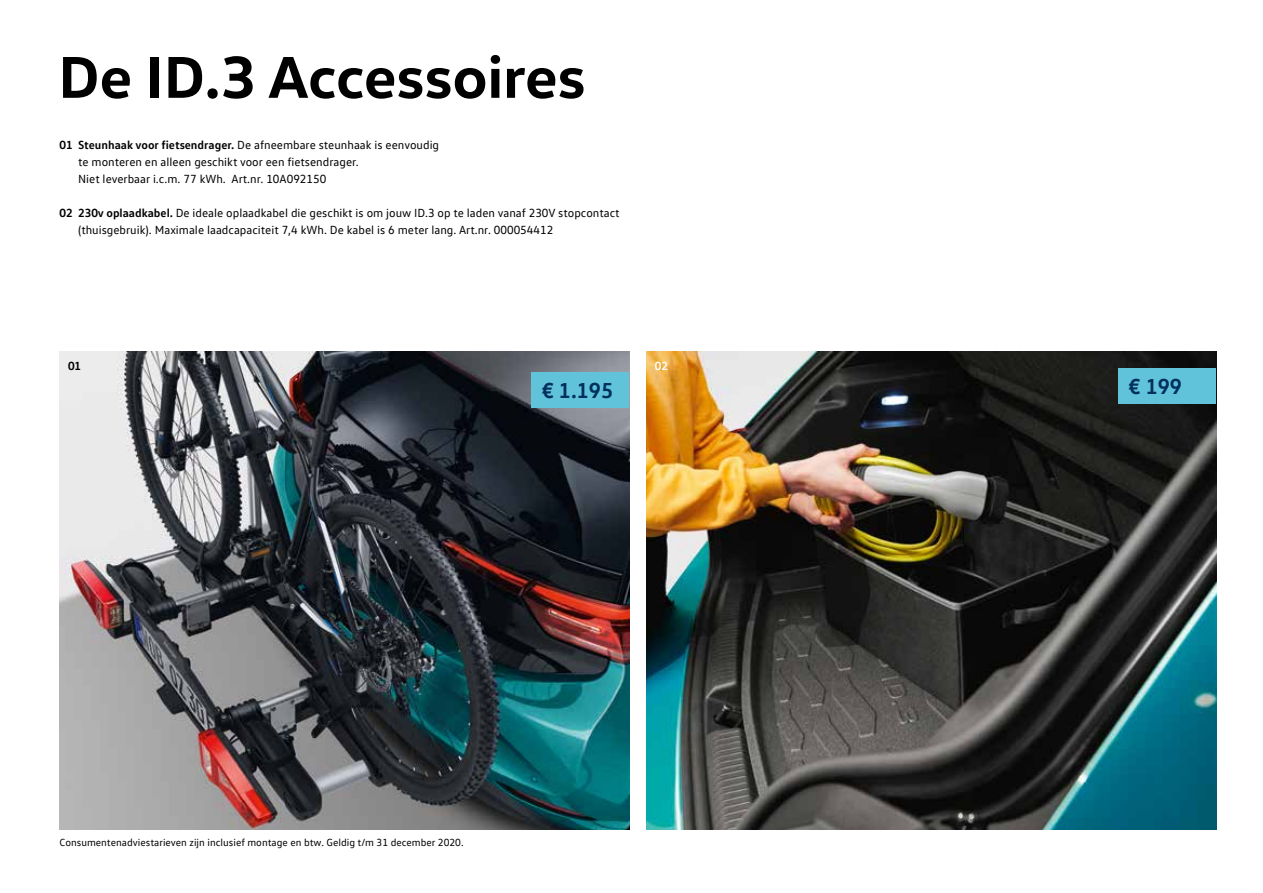
<style>
.page{position:relative;width:1263px;height:893px;background:#fff}
.page>*{position:absolute;margin:0;border:0;box-sizing:border-box;transform-origin:0 0}
.t1{font:700 60px "VW Head";color:#000}
.t2{font:700 22.05px "VW Text";color:#00305f}
.t3{font:12px/17px "VW Text";color:#000}
.t4{font:700 12px "VW Text";color:#000}
.t5{font:700 12px "VW Text";color:#fff}
.t6{font:10.5px "VW Text";color:#000}
.s1{font-weight:700}
</style>
<div class="page">
<img style="left:646px;top:351px;width:570px;height:478px">
<img style="left:60px;top:351px;width:569px;height:478px">
<div style="left:1118px;top:368px;width:98px;height:36px;background:#61c3d9"></div>
<div style="left:531px;top:372px;width:98px;height:35px;background:#61c3d9"></div>
<h1 class="t1" style="left:58px;top:38px;width:529px">De ID.3 Accessoires</h1>
<p class="t3" style="left:78px;top:136px;width:362px;text-indent:-19px"><span class="s1">01 Steunhaak voor fietsendrager.</span> De afneembare steunhaak is eenvoudig te monteren en alleen geschikt voor een fietsendrager.<br>Niet leverbaar i.c.m. 77 kWh. Art.nr. 10A092150</p>
<p class="t3" style="left:78px;top:204px;width:543px;text-indent:-19px"><span class="s1">02 230v oplaadkabel.</span> De ideale oplaadkabel die geschikt is om jouw ID.3 op te laden vanaf 230V stopcontact (thuisgebruik). Maximale laadcapaciteit 7,4 kWh. De kabel is 6 meter lang. Art.nr. 000054412</p>
<p class="t4" style="left:68px;top:358px;width:15px">01</p>
<p class="t5" style="left:655px;top:358px;width:15px">02</p>
<h2 class="t2" style="left:542px;top:376px;width:73px">€ 1.195</h2>
<h2 class="t2" style="left:1128px;top:372px;width:55px">€ 199</h2>
<p class="t6" style="left:60px;top:836px;width:406px">Consumentenadviestarieven zijn inclusief montage en btw. Geldig t/m 31 december 2020.</p>
</div>
